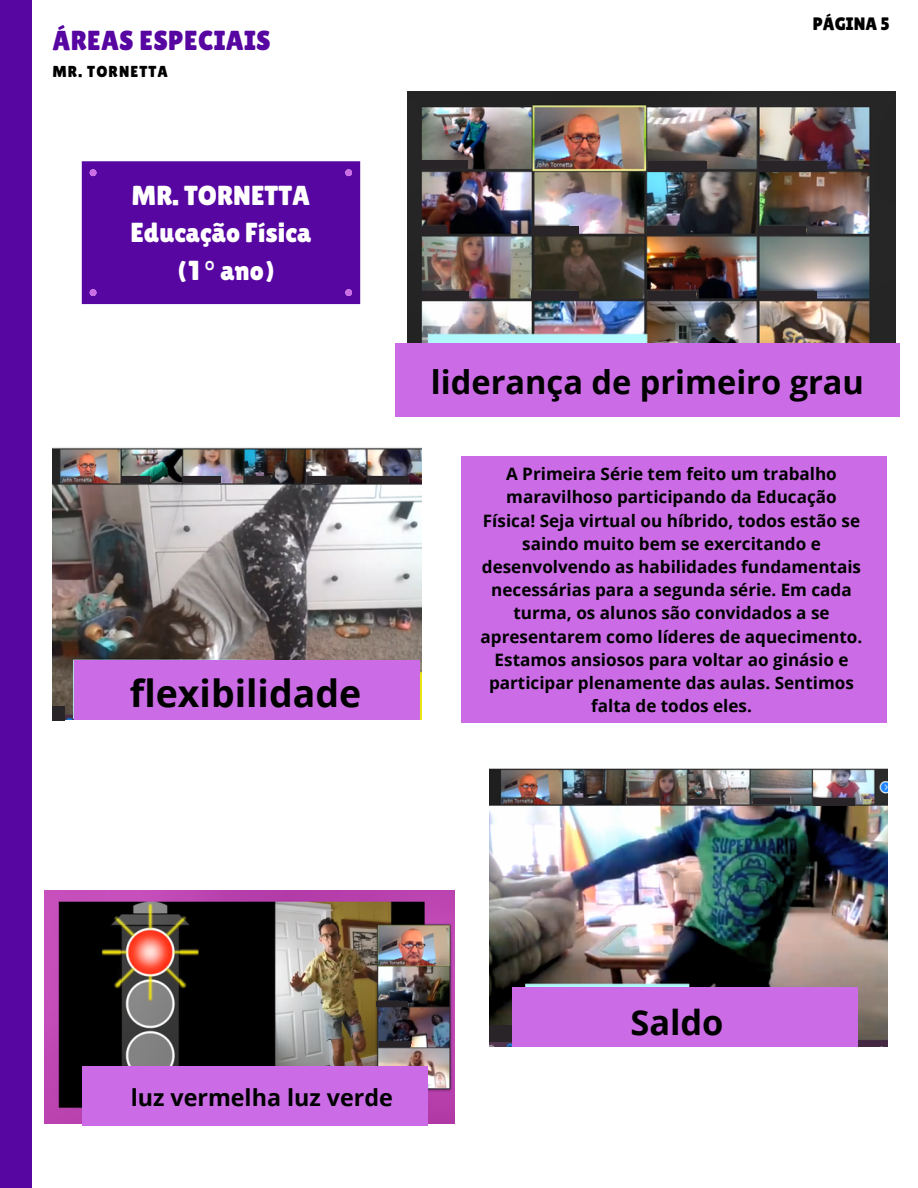
<style>
.page{position:relative;width:918px;height:1188px;background:#fff}
.page>*{position:absolute;margin:0;border:0;box-sizing:border-box;transform-origin:0 0}
.t1{font:700 37.5px "Open Sans";color:#000}
.t2{font:700 34.35px "Open Sans";color:#000}
.t3{font:700 32.55px "Open Sans";color:#000}
.t4{font:27.45px "Lilita One";color:#fff}
.t5{font:27.45px "Lilita One";letter-spacing:.01em;color:#5706a1}
.t6{font:700 23.25px "Open Sans";color:#000}
.t7{font:18px "Lilita One";color:#000}
.t8{font:700 17.1px/23.2px "Open Sans";color:#000;text-align:center}
.t9{font:15.9px "Lilita One";letter-spacing:.07em;color:#000}
</style>
<div class="page">
<div style="left:82px;top:161px;width:278px;height:143px;background:#5706a1"></div>
<div style="left:90px;top:169px;width:6px;height:7px;background:#cb6ce6;border-radius:50%"></div>
<div style="left:345px;top:169px;width:7px;height:7px;background:#cb6ce6;border-radius:50%"></div>
<div style="left:345px;top:289px;width:7px;height:7px;background:#cb6ce6;border-radius:50%"></div>
<div style="left:90px;top:289px;width:6px;height:7px;background:#cb6ce6;border-radius:50%"></div>
<div style="left:0;top:0;width:31px;height:1188px;background:#5706a1"></div>
<img style="left:52px;top:447px;width:369px;height:273px">
<img style="left:45px;top:890px;width:409px;height:233px">
<img style="left:489px;top:768px;width:399px;height:279px">
<img style="left:408px;top:92px;width:488px;height:252px">
<div style="left:462px;top:456px;width:425px;height:267px;background:#cb6ce6"></div>
<div style="left:379px;top:1042px;width:31px;height:5px;background:#282427"></div>
<div style="left:376px;top:1001px;width:32px;height:6px;background:#282427"></div>
<div style="left:369px;top:476px;width:39px;height:7px;background:#282427"></div>
<div style="left:489px;top:1025px;width:31px;height:17px;background:#282427"></div>
<div style="left:308px;top:476px;width:38px;height:7px;background:#282427"></div>
<div style="left:246px;top:476px;width:24px;height:7px;background:#282427"></div>
<div style="left:182px;top:476px;width:39px;height:7px;background:#282427"></div>
<div style="left:122px;top:476px;width:28px;height:7px;background:#282427"></div>
<div style="left:52px;top:706px;width:13px;height:14px;background:#282427"></div>
<div style="left:420px;top:160px;width:48px;height:8px;background:#282427"></div>
<div style="left:421px;top:291px;width:48px;height:8px;background:#282427"></div>
<div style="left:531px;top:291px;width:48px;height:8px;background:#282427"></div>
<div style="left:531px;top:226px;width:48px;height:9px;background:#282427"></div>
<div style="left:648px;top:161px;width:58px;height:11px;background:#282427"></div>
<div style="left:648px;top:226px;width:29px;height:9px;background:#282427"></div>
<div style="left:758px;top:161px;width:68px;height:11px;background:#282427"></div>
<div style="left:758px;top:226px;width:48px;height:9px;background:#282427"></div>
<div style="left:758px;top:291px;width:58px;height:8px;background:#282427"></div>
<div style="left:648px;top:291px;width:48px;height:8px;background:#282427"></div>
<div style="left:422px;top:226px;width:24px;height:9px;background:#282427"></div>
<div style="left:563px;top:798px;width:31px;height:6px;background:#282427"></div>
<div style="left:627px;top:798px;width:31px;height:6px;background:#282427"></div>
<div style="left:753px;top:798px;width:36px;height:6px;background:#282427"></div>
<div style="left:813px;top:798px;width:42px;height:8px;background:#282427"></div>
<div style="left:689px;top:799px;width:31px;height:6px;background:#282427"></div>
<div style="left:395px;top:344px;width:504px;height:73px;background:#cb6ce6"></div>
<div style="left:74px;top:660px;width:346px;height:60px;background:#cb6ce6"></div>
<div style="left:512px;top:987px;width:346px;height:60px;background:#cb6ce6"></div>
<div style="left:82px;top:1066px;width:346px;height:60px;background:#cb6ce6"></div>
<p class="t5" style="left:52px;top:24px;width:220px">ÁREAS ESPECIAIS</p>
<p class="t9" style="left:52px;top:63px;width:117px">MR. TORNETTA</p>
<p class="t4" style="left:132px;top:179px;width:180px">MR. TORNETTA</p>
<p class="t4" style="left:130px;top:217px;width:182px">Educação Física</p>
<p class="t4" style="left:177px;top:255px;width:100px">(1 ° ano)</p>
<p class="t1" style="left:130px;top:667px;width:233px">flexibilidade</p>
<p class="t7" style="left:813px;top:13px;width:79px">PÁGINA 5</p>
<p class="t3" style="left:431px;top:359px;width:435px">liderança de primeiro grau</p>
<p class="t8" style="left:481px;top:462px;width:383px">A Primeira Série tem feito um trabalho maravilhoso participando da Educação Física! Seja virtual ou híbrido, todos estão se saindo muito bem se exercitando e desenvolvendo as habilidades fundamentais necessárias para a segunda série. Em cada turma, os alunos são convidados a se apresentarem como líderes de aquecimento.<br>Estamos ansiosos para voltar ao ginásio e participar plenamente das aulas. Sentimos falta de todos eles.</p>
<p class="t6" style="left:131px;top:1081px;width:264px">luz vermelha luz verde</p>
<p class="t2" style="left:630px;top:998px;width:95px">Saldo</p>
</div>
